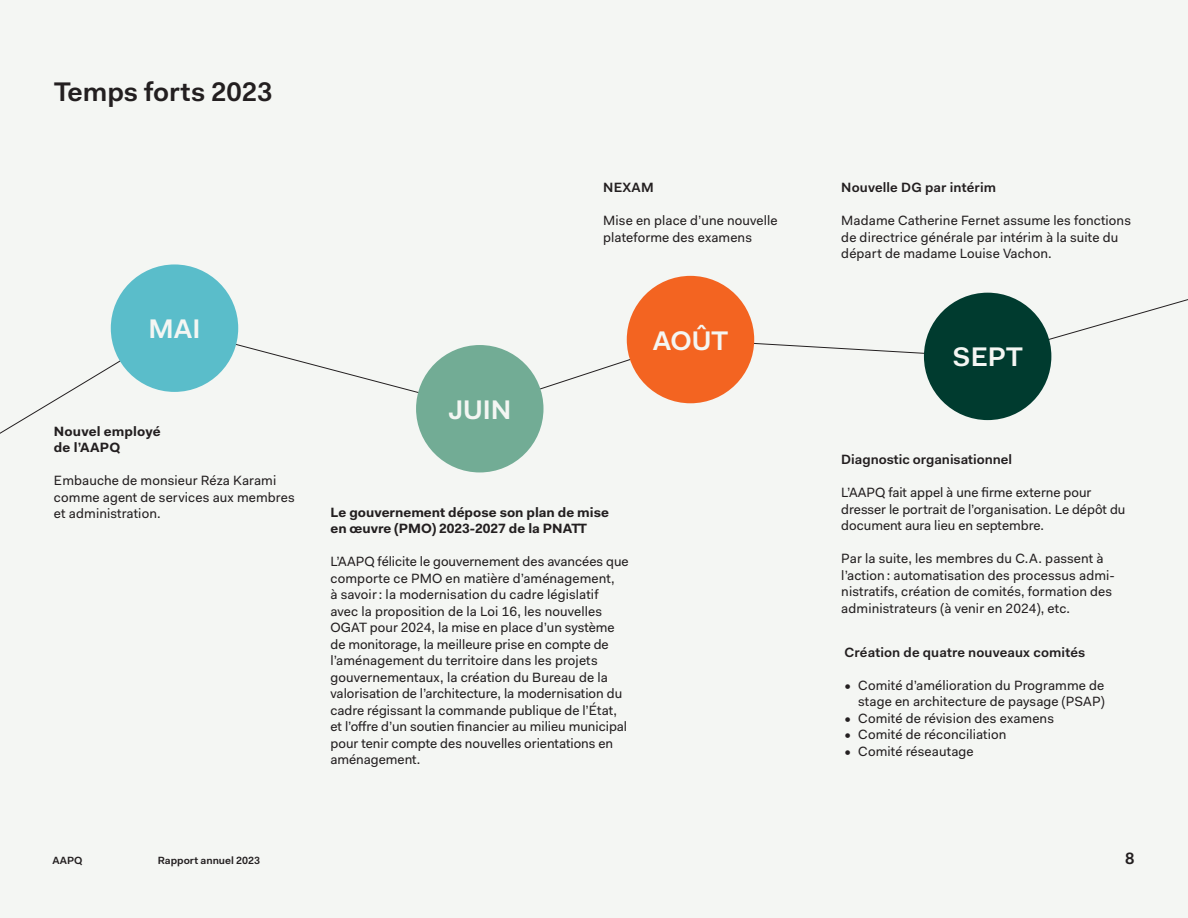
<style>
.page{position:relative;width:1188px;height:918px;background:#f4f6f3}
.page>*{position:absolute;margin:0;border:0;box-sizing:border-box;transform-origin:0 0}
.t1{font:600 27px "Fakt Pro";color:#f4f6f3}
.t2{font:600 27px "Fakt Pro";color:#231f20}
.t3{font:600 16.5px "Fakt Pro";color:#231f20}
.t4{font:13.5px/16.5px "Fakt Pro";letter-spacing:.01em;color:#231f20}
.t5{font:700 13.5px/16.5px "Fakt Pro";color:#231f20}
.t6{font:600 13.5px "Fakt Pro";letter-spacing:.01em;color:#231f20}
.t7{font:600 10.5px "Fakt Pro";color:#231f20}
</style>
<div class="page">
<svg style="left:0;top:270px;width:1188px;height:182px"></svg>
<div style="left:111px;top:264px;width:127px;height:128px;background:#5abdca;border-radius:50%"></div>
<div style="left:416px;top:345px;width:127px;height:127px;background:#72ac95;border-radius:50%"></div>
<div style="left:627px;top:276px;width:127px;height:127px;background:#f36421;border-radius:50%"></div>
<div style="left:924px;top:293px;width:127px;height:127px;background:#003b2f;border-radius:50%"></div>
<h1 class="t2" style="left:54px;top:74px;width:220px">Temps forts 2023</h1>
<h1 class="t1" style="left:149px;top:311px;width:53px">MAI</h1>
<p class="t5" style="left:54px;top:423px;width:108px">Nouvel employé de l’AAPQ</p>
<p class="t4" style="left:54px;top:472px;width:242px">Embauche de monsieur Réza Karami comme agent de services aux membres et administration.</p>
<p class="t6" style="left:603px;top:179px;width:52px">NEXAM</p>
<p class="t4" style="left:603px;top:212px;width:176px">Mise en place d’une nouvelle plateforme des examens</p>
<h1 class="t1" style="left:448px;top:392px;width:65px">JUIN</h1>
<h1 class="t1" style="left:653px;top:322px;width:77px">AOÛT</h1>
<p class="t5" style="left:330px;top:504px;width:280px">Le gouvernement dépose son plan de mise en œuvre (PMO) 2023-2027 de la PNATT</p>
<p class="t4" style="left:330px;top:553px;width:300px">L’AAPQ félicite le gouvernement des avancées que comporte ce PMO en matière d’aménagement,<br>à savoir: la modernisation du cadre législatif avec la proposition de la Loi 16, les nouvelles OGAT pour 2024, la mise en place d’un système de monitorage, la meilleure prise en compte de l’aménagement du territoire dans les projets gouvernementaux, la création du Bureau de la valorisation de l’architecture, la modernisation du cadre régissant la commande publique de l’État, et l’offre d’un soutien financier au milieu municipal pour tenir compte des nouvelles orientations en aménagement.</p>
<p class="t6" style="left:841px;top:179px;width:156px">Nouvelle DG par intérim</p>
<p class="t4" style="left:841px;top:212px;width:291px">Madame Catherine Fernet assume les fonctions de directrice générale par intérim à la suite du départ de madame Louise Vachon.</p>
<h1 class="t1" style="left:953px;top:339px;width:72px">SEPT</h1>
<p class="t6" style="left:841px;top:451px;width:172px">Diagnostic organisationnel</p>
<p class="t4" style="left:841px;top:484px;width:286px">L’AAPQ fait appel à une firme externe pour dresser le portrait de l’organisation. Le dépôt du document aura lieu en septembre.</p>
<p class="t4" style="left:841px;top:550px;width:275px">Par la suite, les membres du C.A. passent à l’action : automatisation des processus admi&shy;nistratifs, création de comités, formation des administrateurs (à venir en 2024), etc.</p>
<p class="t6" style="left:845px;top:643px;width:242px">Création de quatre nouveaux comités</p>
<p class="t4" style="left:845px;top:677px;width:262px;text-align:right">• Comité d’amélioration du Programme de stage en architecture de paysage (PSAP)</p>
<p class="t4" style="left:845px;top:710px;width:211px">• Comité de révision des examens</p>
<p class="t4" style="left:845px;top:726px;width:163px">• Comité de réconciliation</p>
<p class="t4" style="left:845px;top:743px;width:131px">• Comité réseautage</p>
<p class="t7" style="left:53px;top:853px;width:31px">AAPQ</p>
<p class="t7" style="left:158px;top:853px;width:104px">Rapport annuel 2023</p>
<p class="t3" style="left:1125px;top:847px;width:11px">8</p>
</div>
